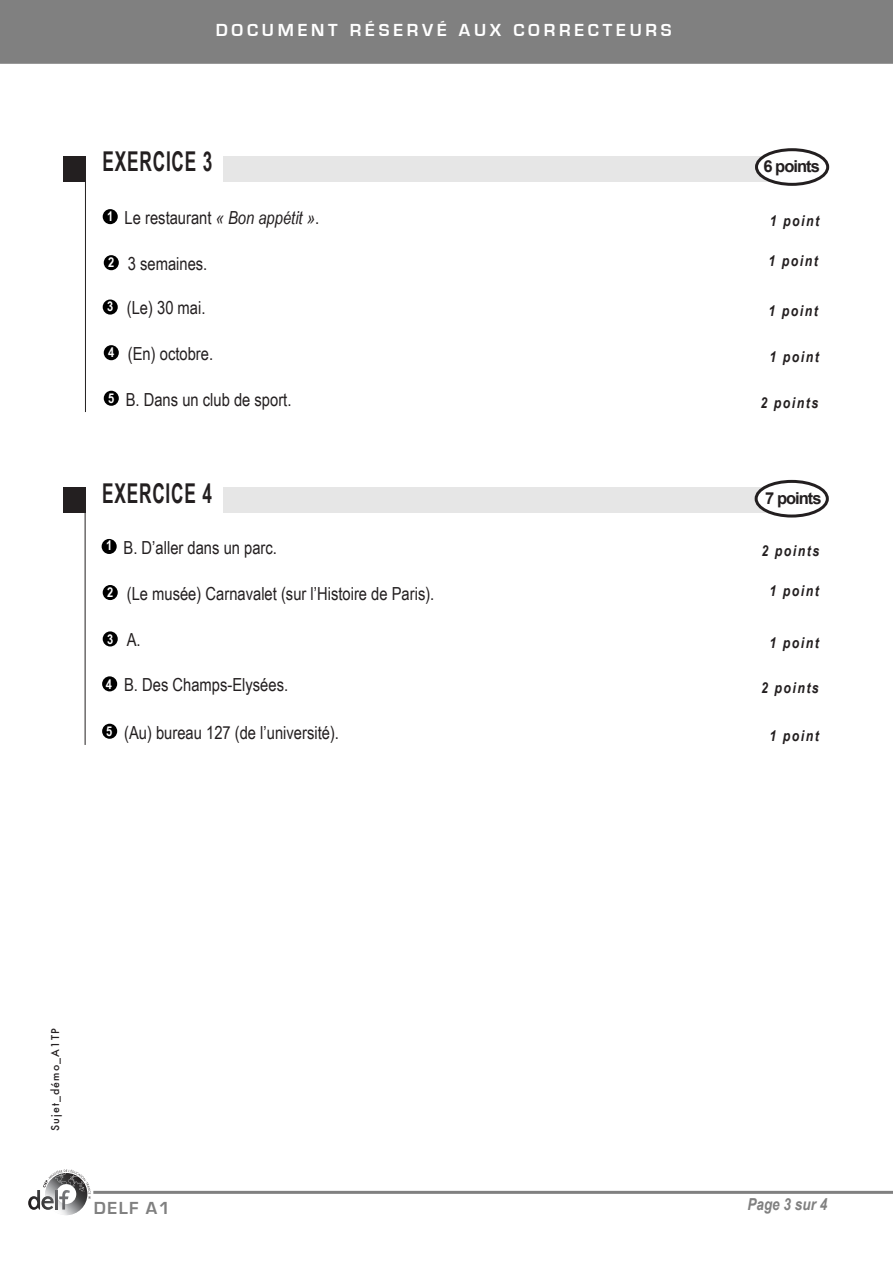
<style>
.page{position:relative;width:893px;height:1263px;background:#fff}
.page>*{position:absolute;margin:0;border:0;box-sizing:border-box;transform-origin:0 0}
.t1{font:700 27.3px "Arial Narrow";letter-spacing:.04em;color:#231f20;scale:.77 1}
.t2{font:18px "Arial Narrow";color:#231f20}
.t3{font:700 18px "Eurostile";letter-spacing:.21em;color:#fff}
.t4{font:700 18px "Eurostile";letter-spacing:.08em;color:#808080}
.t5{font:700 16.5px "Arial";letter-spacing:-.06em;color:#231f20}
.t6{font:italic 700 16.5px "Arial Narrow";color:#808080}
.t7{font:italic 700 15px "Arial Narrow";letter-spacing:.1em;color:#231f20}
.t8{font:700 13.5px "Arial Narrow";color:#fff}
.t9{font:500 10.5px "Futura";letter-spacing:.11em;color:#231f20}
.s1{font-style:italic}
</style>
<div class="page">
<hr style="left:93px;top:1191px;width:800px;height:3px;background:#808080">
<div style="left:0;top:0;width:893px;height:64px;background:#808080"></div>
<svg style="left:28px;top:1169px;width:63px;height:46px"></svg>
<hr style="left:85px;top:160px;width:1px;height:252px;background:#231f20">
<div style="left:63px;top:156px;width:22px;height:25px;background:#231f20"></div>
<div style="left:224px;top:156px;width:564px;height:25px;background:#e6e6e6"></div>
<div style="left:756px;top:150px;width:72px;height:34px;background:#fff;border-radius:50%"></div>
<div style="left:755px;top:148px;width:74px;height:38px;border:3px solid #231f20;border-radius:50%"></div>
<hr style="left:85px;top:492px;width:1px;height:253px;background:#231f20">
<div style="left:63px;top:488px;width:22px;height:25px;background:#231f20"></div>
<div style="left:223px;top:488px;width:565px;height:25px;background:#e6e6e6"></div>
<div style="left:756px;top:481px;width:71px;height:35px;background:#fff;border-radius:50%"></div>
<div style="left:755px;top:480px;width:74px;height:37px;border:3px solid #231f20;border-radius:50%"></div>
<div style="left:102px;top:676px;width:15px;height:15px;background:#000;border-radius:50%"></div>
<div style="left:103px;top:631px;width:15px;height:15px;background:#000;border-radius:50%"></div>
<div style="left:102px;top:539px;width:15px;height:15px;background:#000;border-radius:50%"></div>
<div style="left:103px;top:585px;width:15px;height:15px;background:#000;border-radius:50%"></div>
<div style="left:104px;top:391px;width:15px;height:15px;background:#000;border-radius:50%"></div>
<div style="left:103px;top:299px;width:15px;height:16px;background:#000;border-radius:50%"></div>
<div style="left:103px;top:209px;width:15px;height:15px;background:#000;border-radius:50%"></div>
<div style="left:104px;top:255px;width:15px;height:15px;background:#000;border-radius:50%"></div>
<div style="left:104px;top:345px;width:15px;height:15px;background:#000;border-radius:50%"></div>
<div style="left:102px;top:724px;width:15px;height:15px;background:#000;border-radius:50%"></div>
<p class="t3" style="left:216px;top:20px;width:457px">DOCUMENT RÉSERVÉ AUX CORRECTEURS</p>
<p class="t1" style="left:102px;top:141px;width:144px">EXERCICE 3</p>
<p class="t5" style="left:763px;top:155px;width:58px">6 points</p>
<p class="t8" style="left:107px;top:206px;width:8px">1</p>
<p class="t2" style="left:125px;top:204px;width:196px">Le restaurant <span class="s1">« Bon appétit »</span>.</p>
<p class="t8" style="left:108px;top:252px;width:8px">2</p>
<p class="t2" style="left:128px;top:250px;width:81px">3 semaines.</p>
<p class="t7" style="left:768px;top:250px;width:51px">1 point</p>
<p class="t7" style="left:770px;top:209px;width:51px">1 point</p>
<p class="t8" style="left:107px;top:296px;width:8px">3</p>
<p class="t2" style="left:127px;top:295px;width:80px">(Le) 30 mai.</p>
<p class="t7" style="left:768px;top:299px;width:51px">1 point</p>
<p class="t8" style="left:108px;top:342px;width:8px">4</p>
<p class="t2" style="left:128px;top:340px;width:87px">(En) octobre.</p>
<p class="t7" style="left:769px;top:345px;width:51px">1 point</p>
<p class="t8" style="left:108px;top:388px;width:8px">5</p>
<p class="t2" style="left:126px;top:386px;width:167px">B. Dans un club de sport.</p>
<p class="t7" style="left:761px;top:391px;width:59px">2 points</p>
<p class="t1" style="left:102px;top:473px;width:144px">EXERCICE 4</p>
<p class="t5" style="left:765px;top:487px;width:58px">7 points</p>
<p class="t8" style="left:106px;top:535px;width:8px">1</p>
<p class="t2" style="left:124px;top:534px;width:155px">B. D’aller dans un parc.</p>
<p class="t8" style="left:107px;top:582px;width:8px">2</p>
<p class="t7" style="left:769px;top:580px;width:51px">1 point</p>
<p class="t7" style="left:761px;top:539px;width:59px">2 points</p>
<p class="t2" style="left:127px;top:580px;width:309px">(Le musée) Carnavalet (sur l’Histoire de Paris).</p>
<p class="t8" style="left:107px;top:629px;width:8px">3</p>
<p class="t2" style="left:127px;top:627px;width:15px">A.</p>
<p class="t7" style="left:769px;top:631px;width:51px">1 point</p>
<p class="t8" style="left:106px;top:673px;width:8px">4</p>
<p class="t2" style="left:124px;top:672px;width:166px">B. Des Champs-Elysées.</p>
<p class="t7" style="left:761px;top:677px;width:59px">2 points</p>
<p class="t8" style="left:106px;top:721px;width:8px">5</p>
<p class="t2" style="left:124px;top:719px;width:216px">(Au) bureau 127 (de l’université).</p>
<p class="t7" style="left:769px;top:724px;width:51px">1 point</p>
<p class="t9" style="left:48px;top:1131px;width:104px;rotate:-90deg">Sujet_démo_A1TP</p>
<p class="t4" style="left:94px;top:1198px;width:78px">DELF A1</p>
<p class="t6" style="left:747px;top:1191px;width:81px">Page 3 sur 4</p>
</div>
